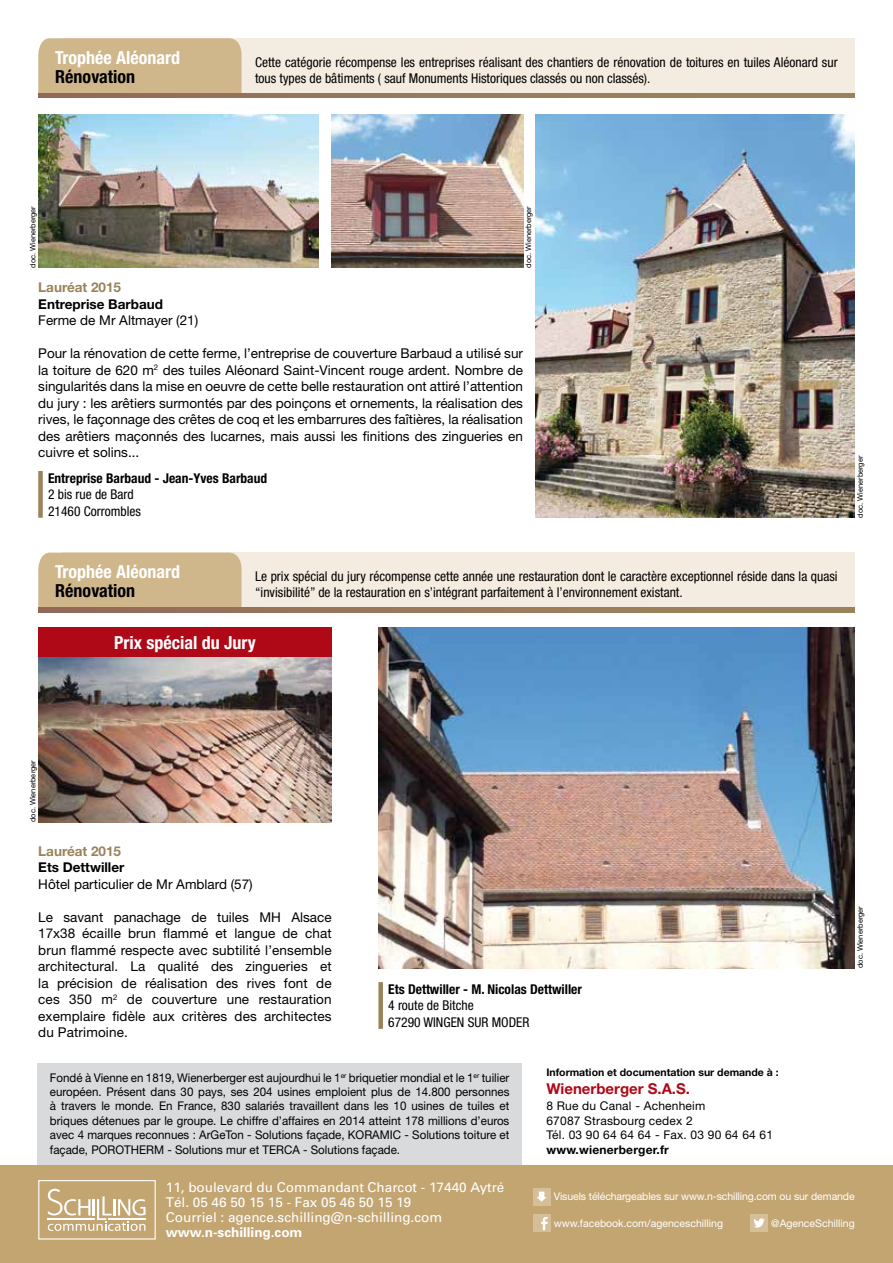
<style>
.page{position:relative;width:893px;height:1263px;background:#fff}
.page>*{position:absolute;margin:0;border:0;box-sizing:border-box;transform-origin:0 0}
.t1{font:700 condensed 18px "Helvetica Neue LT Std";color:#fff}
.t2{font:700 condensed 18px "Helvetica Neue LT Std";color:#000}
.t3{font:700 15px "Helvetica Neue LT Std";color:#af0917}
.t4{font:13.5px/16.5px "Helvetica Neue LT Std";color:#000;text-align:justify}
.t5{font:condensed 13.5px/16.5px "Helvetica Neue LT Std";color:#000}
.t6{font:13.5px/15px "Univers";color:#fff}
.t7{font:700 condensed 13.5px "Helvetica Neue LT Std";color:#000}
.t8{font:700 13.5px "Helvetica Neue LT Std";color:#000}
.t9{font:700 13.5px "Helvetica Neue LT Std";color:#9a835b}
.t10{font:700 13.5px "Univers";color:#fff}
.t11{font:12px/14.4px "Helvetica Neue LT Std";letter-spacing:.015em;color:#000;text-align:justify;scale:.96 1}
.t12{font:12px/14.4px "Helvetica Neue LT Std";letter-spacing:.015em;color:#000}
.t13{font:700 12px "Helvetica Neue LT Std";letter-spacing:.015em;color:#000}
.t14{font:10.5px "Helvetica Neue LT Std";letter-spacing:-.01em;color:#fff}
.t15{font:700 10.5px "Helvetica Neue LT Std";color:#000}
.t16{font:7.5px "Helvetica Neue LT Std";color:#000}
</style>
<div class="page">
<div style="left:37px;top:1063px;width:485px;height:102px;background:#d9dadb"></div>
<div style="left:0;top:1165px;width:893px;height:98px;background:#c3a571"></div>
<div style="left:38px;top:1180px;width:118px;height:59px;border:1px solid #fff"></div>
<svg style="left:48px;top:1189px;width:98px;height:42px"></svg>
<div style="left:751px;top:1214px;width:17px;height:17px;background:#d5bf99"></div>
<svg style="left:754px;top:1218px;width:11px;height:9px"></svg>
<div style="left:533px;top:1214px;width:17px;height:17px;background:#d5bf99"></div>
<svg style="left:541px;top:1217px;width:7px;height:13px"></svg>
<div style="left:533px;top:1188px;width:17px;height:17px;background:#d5bf99"></div>
<svg style="left:537px;top:1191px;width:10px;height:11px"></svg>
<div style="left:38px;top:471px;width:5px;height:47px;background:#9a835b"></div>
<div style="left:378px;top:982px;width:5px;height:47px;background:#9a835b"></div>
<div style="left:62px;top:38px;width:793px;height:60px;background:#f4ece0"></div>
<div style="left:62px;top:553px;width:793px;height:59px;background:#f4ece0"></div>
<div style="left:38px;top:38px;width:204px;height:55px;background:#cfb68b"></div>
<div style="left:38px;top:553px;width:204px;height:55px;background:#cfb68b"></div>
<svg style="left:38px;top:93px;width:817px;height:5px;background:#98785b"></svg>
<svg style="left:38px;top:608px;width:817px;height:4px;background:#98785b"></svg>
<div style="left:38px;top:627px;width:294px;height:30px;background:#af0917"></div>
<img style="left:38px;top:657px;width:294px;height:165px">
<img style="left:378px;top:628px;width:477px;height:340px">
<img style="left:38px;top:115px;width:281px;height:153px">
<img style="left:536px;top:115px;width:319px;height:403px">
<img style="left:332px;top:115px;width:191px;height:153px">
<h1 class="t1" style="left:55px;top:46px;width:126px">Trophée Aléonard</h1>
<h1 class="t2" style="left:55px;top:66px;width:81px">Rénovation</h1>
<p class="t5" style="left:255px;top:54px;width:584px">Cette catégorie récompense les entreprises réalisant des chantiers de rénovation de toitures en tuiles Aléonard sur tous types de bâtiments ( sauf Monuments Historiques classés ou non classés).</p>
<p class="t16" style="left:28px;top:268px;width:63px;rotate:-90deg">doc. Wienerberger</p>
<p class="t16" style="left:524px;top:268px;width:63px;rotate:-90deg">doc. Wienerberger</p>
<p class="t9" style="left:38px;top:279px;width:84px">Lauréat 2015</p>
<p class="t8" style="left:38px;top:295px;width:126px">Entreprise Barbaud</p>
<p class="t4" style="left:38px;top:312px;width:162px">Ferme de Mr Altmayer (21)</p>
<p class="t4" style="left:38px;top:345px;width:486px">Pour la rénovation de cette ferme, l’entreprise de couverture Barbaud a utilisé sur la toiture de 620 m<sup>2</sup> des tuiles Aléonard Saint-Vincent rouge ardent. Nombre de singularités dans la mise en oeuvre de cette belle restauration ont attiré l’attention du jury : les arêtiers surmontés par des poinçons et ornements, la réalisation des rives, le façonnage des crêtes de coq et les embarrures des faîtières, la réalisation des arêtiers maçonnés des lucarnes, mais aussi les finitions des zingueries en cuivre et solins...</p>
<p class="t7" style="left:48px;top:470px;width:221px">Entreprise Barbaud - Jean-Yves Barbaud</p>
<p class="t5" style="left:48px;top:486px;width:94px">2 bis rue de Bard<br>21460 Corrombles</p>
<h1 class="t1" style="left:55px;top:561px;width:126px">Trophée Aléonard</h1>
<h1 class="t2" style="left:55px;top:580px;width:81px">Rénovation</h1>
<p class="t5" style="left:255px;top:568px;width:584px">Le prix spécial du jury récompense cette année une restauration dont le caractère exceptionnel réside dans la quasi “invisibilité” de la restauration en s’intégrant parfaitement à l’environnement existant.</p>
<h1 class="t1" style="left:114px;top:631px;width:143px">Prix spécial du Jury</h1>
<p class="t16" style="left:855px;top:518px;width:63px;rotate:-90deg">doc. Wienerberger</p>
<p class="t16" style="left:28px;top:822px;width:63px;rotate:-90deg">doc. Wienerberger</p>
<p class="t9" style="left:38px;top:843px;width:84px">Lauréat 2015</p>
<p class="t8" style="left:38px;top:859px;width:88px">Ets Dettwiller</p>
<p class="t4" style="left:38px;top:876px;width:216px">Hôtel particulier de Mr Amblard (57)</p>
<p class="t4" style="left:38px;top:909px;width:295px">Le savant panachage de tuiles MH Alsace 17x38 écaille brun flammé et langue de chat brun flammé respecte avec subtilité l’ensemble architectural. La qualité des zingueries et la précision de réalisation des rives font de ces 350 m<sup>2</sup> de couverture une restauration exemplaire fidèle aux critères des architectes du Patrimoine.</p>
<p class="t7" style="left:388px;top:981px;width:195px">Ets Dettwiller - M. Nicolas Dettwiller</p>
<p class="t5" style="left:388px;top:997px;width:143px">4 route de Bitche<br>67290 WINGEN SUR MODER</p>
<p class="t16" style="left:855px;top:968px;width:63px;rotate:-90deg">doc. Wienerberger</p>
<p class="t11" style="left:50px;top:1070px;width:480px">Fondé à Vienne en 1819, Wienerberger est aujourdhui le 1<sup>er</sup> briquetier mondial et le 1<sup>er</sup> tuilier européen. Présent dans 30 pays, ses 204 usines emploient plus de 14.800 personnes à travers le monde. En France, 830 salariés travaillent dans les 10 usines de tuiles et briques détenues par le groupe. Le chiffre d’affaires en 2014 atteint 178 millions d’euros avec 4 marques reconnues : ArGeTon - Solutions façade, KORAMIC - Solutions toiture et façade, POROTHERM - Solutions mur et TERCA - Solutions façade.</p>
<p class="t6" style="left:166px;top:1180px;width:340px">11, boulevard du Commandant Charcot - 17440 Aytré<br>Tél. 05 46 50 15 15 - Fax 05 46 50 15 19<br>Courriel : agence.schilling@n-schilling.com</p>
<p class="t10" style="left:166px;top:1224px;width:138px">www.n-schilling.com</p>
<p class="t15" style="left:546px;top:1066px;width:234px">Information et documentation sur demande à :</p>
<p class="t3" style="left:546px;top:1079px;width:145px">Wienerberger S.A.S.</p>
<p class="t12" style="left:546px;top:1099px;width:228px">8 Rue du Canal - Achenheim<br>67087 Strasbourg cedex 2<br>Tél. 03 90 64 64 64 - Fax. 03 90 64 64 61</p>
<p class="t13" style="left:546px;top:1142px;width:124px">www.wienerberger.fr</p>
<p class="t14" style="left:554px;top:1190px;width:302px">Visuels téléchargeables sur www.n-schilling.com ou sur demande</p>
<p class="t14" style="left:554px;top:1217px;width:171px">www.facebook.com/agenceschilling</p>
<p class="t14" style="left:771px;top:1217px;width:85px">@AgenceSchilling</p>
</div>
